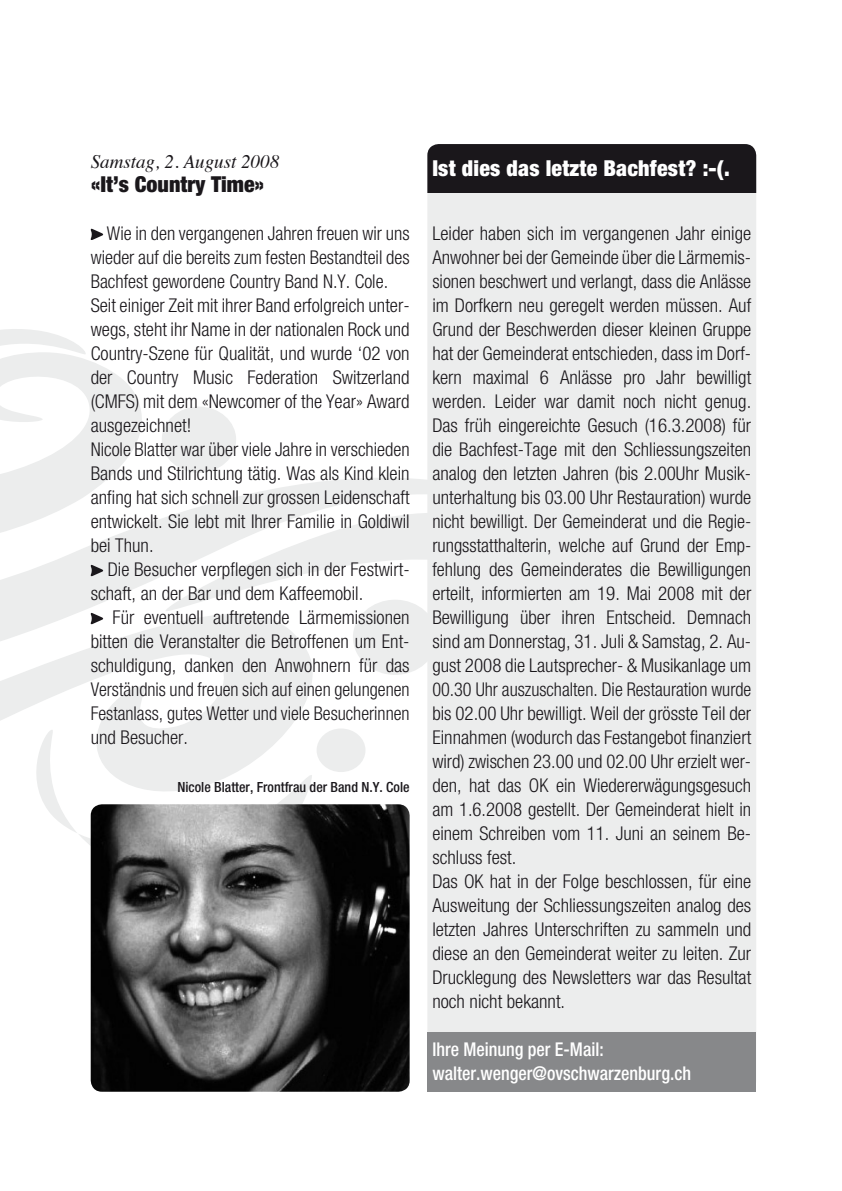
<style>
.page{position:relative;width:842px;height:1191px;background:#fff}
.page>*{position:absolute;margin:0;border:0;box-sizing:border-box;transform-origin:0 0}
.t1{font:900 condensed 22px "Helvetica Neue LT Std";letter-spacing:.01em;color:#fff}
.t2{font:900 condensed 22px "Helvetica Neue LT Std";color:#1a171b}
.t3{font:300 condensed 19px/24px "Helvetica Neue LT Std";color:#1a171b}
.t4{font:500 condensed 19px/24px "Helvetica Neue LT Std";color:#fff;scale:.95 1}
.t5{font:italic 19px "Times";color:#1a171b}
.t6{font:500 condensed 14px "Helvetica Neue LT Std";color:#1a171b}
</style>
<div class="page">
<div style="left:317px;top:728px;width:48px;height:44px;background:#eceded;border-radius:50%"></div>
<svg style="left:0;top:706px;width:337px;height:56px"></svg>
<svg style="left:0;top:360px;width:427px;height:346px"></svg>
<svg style="left:163px;top:504px;width:264px;height:111px"></svg>
<svg style="left:0;top:329px;width:87px;height:112px"></svg>
<svg style="left:22px;top:728px;width:292px;height:148px"></svg>
<div style="left:427px;top:144px;width:329px;height:947px;background:#eceded;border-radius:11px"></div>
<div style="left:427px;top:144px;width:329px;height:48px;background:#1a171b"></div>
<div style="left:427px;top:1032px;width:329px;height:59px;background:#87888a"></div>
<svg style="left:90px;top:228px;width:14px;height:12px"></svg>
<svg style="left:90px;top:564px;width:15px;height:13px"></svg>
<svg style="left:90px;top:612px;width:15px;height:13px"></svg>
<img style="left:91px;top:804px;width:319px;height:287px">
<p class="t5" style="left:91px;top:145px;width:190px">Samstag, 2. August 2008</p>
<p class="t2" style="left:91px;top:171px;width:175px">«It’s Country Time»</p>
<p class="t3" style="left:91px;top:221px;width:320px;text-indent:16px">Wie in den vergangenen Jahren freuen wir uns wieder auf die bereits zum festen Bestandteil des Bachfest gewordene Country Band N.Y. Cole.<br>Seit einiger Zeit mit ihrer Band erfolgreich unter&shy;wegs, steht ihr Name in der nationalen Rock und Country-Szene für Qualität, und wurde ‘02 von der Country Music Federation Switzerland (CMFS) mit dem «Newcomer of the Year» Award ausgezeichnet!<br>Nicole Blatter war über viele Jahre in verschieden Bands und Stilrichtung tätig. Was als Kind klein anfing hat sich schnell zur grossen Leidenschaft entwickelt. Sie lebt mit Ihrer Familie in Goldiwil bei Thun.</p>
<p class="t3" style="left:91px;top:557px;width:320px;text-indent:17px">Die Besucher verpflegen sich in der Festwirt&shy;schaft, an der Bar und dem Kaffeemobil.</p>
<p class="t3" style="left:91px;top:605px;width:320px;text-align:justify;text-indent:22px">Für eventuell auftretende Lärmemissionen bitten die Veranstalter die Betroffenen um Ent&shy;schuldigung, danken den Anwohnern für das Verständnis und freuen sich auf einen gelungenen Festanlass, gutes Wetter und viele Besucherinnen und Besucher.</p>
<p class="t6" style="left:177px;top:779px;width:234px">Nicole Blatter, Frontfrau der Band N.Y. Cole</p>
<p class="t1" style="left:432px;top:155px;width:299px">Ist dies das letzte Bachfest? :-(.</p>
<p class="t3" style="left:432px;top:221px;width:320px">Leider haben sich im vergangenen Jahr einige Anwohner bei der Gemeinde über die Lärmemis&shy;sionen beschwert und verlangt, dass die Anlässe im Dorfkern neu geregelt werden müssen. Auf Grund der Beschwerden dieser kleinen Gruppe hat der Gemeinderat entschieden, dass im Dorf&shy;kern maximal 6 Anlässe pro Jahr bewilligt werden. Leider war damit noch nicht genug.<br>Das früh eingereichte Gesuch (16.3.2008) für die Bachfest-Tage mit den Schliessungszeiten analog den letzten Jahren (bis 2.00Uhr Musik&shy;unterhaltung bis 03.00 Uhr Restauration) wurde nicht bewilligt. Der Gemeinderat und die Regie&shy;rungsstatthalterin, welche auf Grund der Emp&shy;fehlung des Gemeinderates die Bewilligungen erteilt, informierten am 19. Mai 2008 mit der Bewilligung über ihren Entscheid. Demnach sind am Donnerstag, 31. Juli &amp; Samstag, 2. Au&shy;gust 2008 die Lautsprecher- &amp; Musikanlage um 00.30 Uhr auszuschalten. Die Restauration wurde bis 02.00 Uhr bewilligt. Weil der grösste Teil der Einnahmen (wodurch das Festangebot finanziert wird) zwischen 23.00 und 02.00 Uhr erzielt wer&shy;den, hat das OK ein Wiedererwägungsgesuch am 1.6.2008 gestellt. Der Gemeinderat hielt in einem Schreiben vom 11. Juni an seinem Be&shy;schluss fest.<br>Das OK hat in der Folge beschlossen, für eine Ausweitung der Schliessungszeiten analog des letzten Jahres Unterschriften zu sammeln und diese an den Gemeinderat weiter zu leiten. Zur Drucklegung des Newsletters war das Resultat noch nicht bekannt.</p>
<p class="t4" style="left:432px;top:1037px;width:274px">Ihre Meinung per E-Mail: walter.wenger@ovschwarzenburg.ch</p>
</div>
